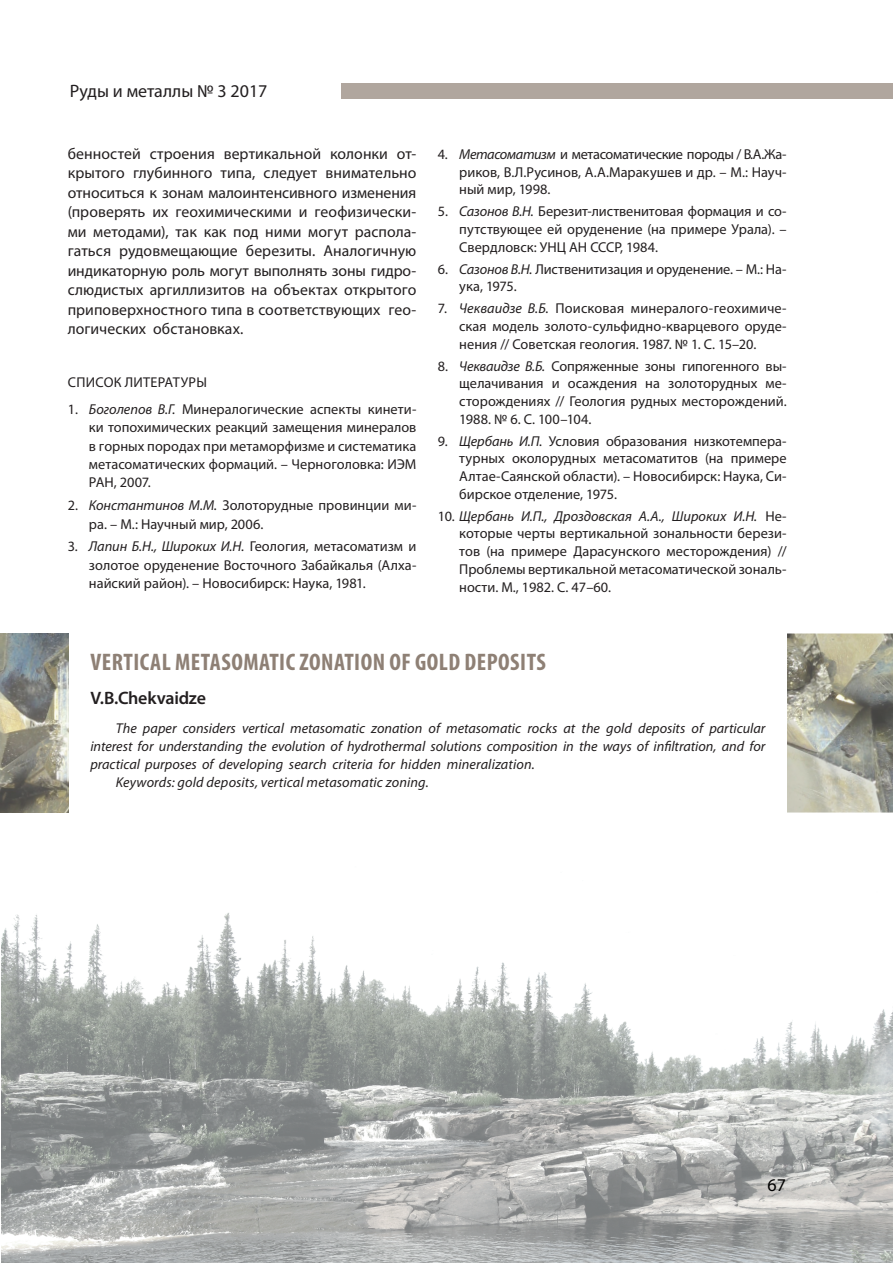
<style>
.page{position:relative;width:893px;height:1263px;background:#fff}
.page>*{position:absolute;margin:0;border:0;box-sizing:border-box;transform-origin:0 0}
.t1{font:700 condensed 24px "Myriad Pro";letter-spacing:.02em;color:#8e8075}
.t2{font:18px "Myriad Pro";color:#231f20}
.Место_работы_автора{font:600 18px "Myriad Pro";letter-spacing:-.015em;color:#231f20}
.t3{font:18px "Myriad Pro";color:#000}
.Осн_т{font:15.75px/19.5px "Myriad Pro";letter-spacing:.005em;color:#231f20;text-align:justify}
.t4{font:14.4px/17.7px "Myriad Pro";color:#231f20;text-align:justify}
.Анотация{font:italic 14.25px/18px "Myriad Pro";letter-spacing:.01em;color:#231f20;text-align:justify}
.t5{font:14.25px "Myriad Pro";letter-spacing:.02em;color:#231f20}
.s1{font-size:14.25px}
.s2{font-style:italic}
</style>
<div class="page">
<img style="left:1px;top:913px;width:892px;height:350px">
<div style="left:342px;top:83px;width:551px;height:15px;background:#b0a69e"></div>
<img style="left:787px;top:633px;width:106px;height:179px">
<img style="left:0;top:633px;width:69px;height:179px">
<p class="t2" style="left:70px;top:80px;width:199px">Руды и металлы № 3 2017</p>
<p class="Осн_т" style="left:68px;top:143px;width:350px">бенностей строения вертикальной колонки от&shy;крытого глубинного типа, следует внимательно относиться к зонам малоинтенсивного изменения (проверять их геохимическими и геофизически&shy;ми методами), так как под ними могут распола&shy;гаться рудовмещающие березиты. Аналогичную индикаторную роль могут выполнять зоны гидро&shy;слюдистых аргиллизитов на объектах открытого приповерхностного типа в соответствующих гео&shy;логических обстановках.</p>
<p class="t5" style="left:68px;top:373px;width:141px">СПИСОК ЛИТЕРАТУРЫ</p>
<p class="t4" style="left:89px;top:399px;width:329px;line-height:18.5px;text-indent:-21px"><span class="s1">1.</span> <span class="s2">Боголепов В.Г.</span> Минералогические аспекты кинети&shy;ки топохимических реакций замещения минералов в горных породах при метаморфизме и систематика метасоматических формаций. – Черноголовка: ИЭМ РАН, 2007.</p>
<p class="t4" style="left:89px;top:496px;width:328px;line-height:18.5px;text-indent:-21px"><span class="s1">2.</span> <span class="s2">Константинов М.М.</span> Золоторудные провинции ми&shy;ра. – М.: Научный мир, 2006.</p>
<p class="t4" style="left:89px;top:537px;width:329px;line-height:18.5px;text-indent:-21px"><span class="s1">3.</span> <span class="s2">Лапин Б.Н., Широких И.Н.</span> Геология, метасоматизм и золотое оруденение Восточного Забайкалья (Алха&shy;найский район). – Новосибирск: Наука, 1981.</p>
<p class="t4" style="left:459px;top:145px;width:329px;text-indent:-21px"><span class="s1">4.</span> <span class="s2">Метасоматизм</span> и метасоматические породы / В.А.Жа&shy;риков, В.Л.Русинов, А.А.Маракушев и др. – М.: Науч&shy;ный мир, 1998.</p>
<p class="t4" style="left:459px;top:202px;width:329px;text-indent:-21px"><span class="s1">5.</span> <span class="s2">Сазонов В.Н.</span> Березит-лиственитовая формация и со&shy;путствующее ей оруденение (на примере Урала). – Свердловск: УНЦ АН СССР, 1984.</p>
<p class="t4" style="left:459px;top:260px;width:329px;text-indent:-21px"><span class="s1">6.</span> <span class="s2">Сазонов В.Н.</span> Лиственитизация и оруденение. – М.: На&shy;ука, 1975.</p>
<p class="t4" style="left:459px;top:299px;width:329px;text-indent:-21px"><span class="s1">7.</span> <span class="s2">Чекваидзе В.Б.</span> Поисковая минералого-геохимиче&shy;ская модель золото-сульфидно-кварцевого оруде&shy;нения // Советская геология. 1987. № 1. С. 15–20.</p>
<p class="t4" style="left:459px;top:357px;width:329px;text-indent:-21px"><span class="s1">8.</span> <span class="s2">Чекваидзе В.Б.</span> Сопряженные зоны гипогенного вы&shy;щелачивания и осаждения на золоторудных ме&shy;сторождениях // Геология рудных месторождений.<br>1988. № 6. С. 100–104.</p>
<p class="t4" style="left:459px;top:432px;width:329px;text-indent:-21px"><span class="s1">9.</span> <span class="s2">Щербань И.П.</span> Условия образования низкотемпера&shy;турных околорудных метасоматитов (на примере Алтае-Саянской области). – Новосибирск: Наука, Си&shy;бирское отделение, 1975.</p>
<p class="t4" style="left:459px;top:507px;width:329px;text-indent:-21px"><span class="s1">10.</span> <span class="s2">Щербань И.П., Дроздовская А.А., Широких И.Н.</span> Не&shy;которые черты вертикальной зональности берези&shy;тов (на примере Дарасунского месторождения) // Проблемы вертикальной метасоматической зональ&shy;ности. М., 1982. С. 47–60.</p>
<p class="t1" style="left:91px;top:647px;width:457px">VERTICAL METASOMATIC ZONATION OF GOLD DEPOSITS</p>
<p class="Место_работы_автора" style="left:90px;top:687px;width:117px">V.B.Chekvaidze</p>
<p class="Анотация" style="left:90px;top:719px;width:677px;text-indent:26px">The paper considers vertical metasomatic zonation of metasomatic rocks at the gold deposits of particular interest for understanding the evolution of hydrothermal solutions composition in the ways of infiltration, and for practical purposes of developing search criteria for hidden mineralization.</p>
<p class="Анотация" style="left:116px;top:773px;width:315px">Keywords: gold deposits, vertical metasomatic zoning.</p>
<p class="t3" style="left:768px;top:1173px;width:20px">67</p>
</div>
